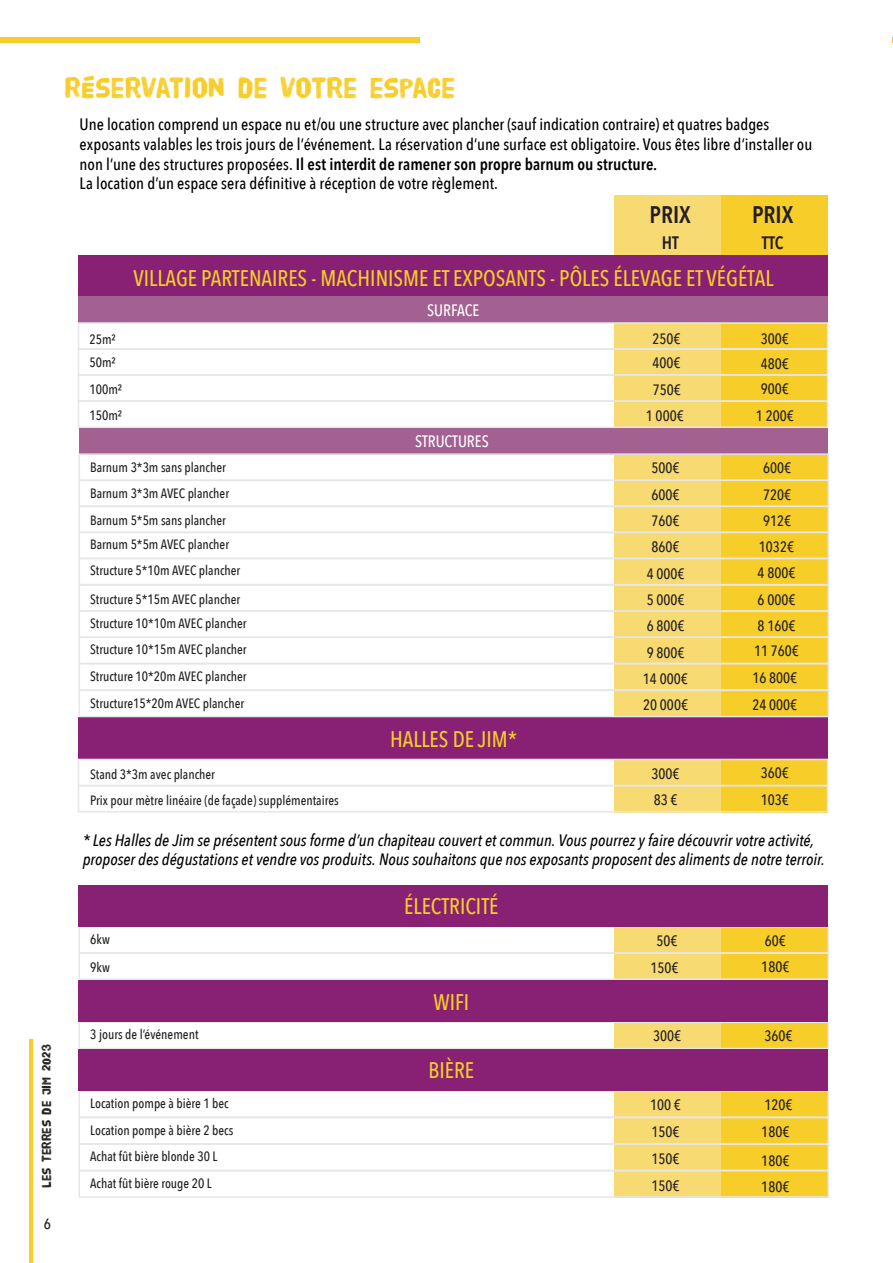
<style>
.page{position:relative;width:893px;height:1263px;background:#fff}
.page>*{position:absolute;margin:0;border:0;box-sizing:border-box;transform-origin:0 0}
.t1{font:30px "HVD Poster";letter-spacing:-.015em;color:#f6cd29}
.t2{font:600 24px "Avenir Next Condensed";color:#231f20}
.t3{font:500 22.5px "Avenir Next Condensed";color:#f6cd29}
.t4{font:600 18px "Avenir Next Condensed";color:#231f20}
.t5{font:500 16.5px/19.8px "Avenir Next Condensed";color:#000001}
.t6{font:italic 500 16.5px/19.8px "Avenir Next Condensed";color:#000001}
.t7{font:500 16.5px "Avenir Next Condensed";color:#fff}
.t8{font:500 15px/26.4px "Avenir Next Condensed";color:#231f20;text-align:center}
.t9{font:500 13.5px/23.7px "Avenir Next Condensed";color:#231f20}
.t10{font:13.5px "HVD Poster";color:#231f20}
.s1{font-weight:600}
</style>
<div class="page">
<div style="left:721px;top:195px;width:107px;height:617px;background:#f6cd29"></div>
<div style="left:721px;top:891px;width:107px;height:307px;background:#f6cd29"></div>
<div style="left:614px;top:195px;width:107px;height:617px;background:#f8da72"></div>
<div style="left:614px;top:891px;width:107px;height:307px;background:#f8da72"></div>
<div style="left:78px;top:256px;width:750px;height:41px;background:#882173"></div>
<div style="left:78px;top:717px;width:750px;height:41px;background:#882173"></div>
<div style="left:78px;top:296px;width:750px;height:26px;background:#a36192"></div>
<div style="left:79px;top:428px;width:749px;height:26px;background:#a36192"></div>
<div style="left:0;top:37px;width:419px;height:6px;background:#f6cd29"></div>
<hr style="left:30px;top:1040px;width:3px;height:223px;background:#f6cd29">
<div style="left:78px;top:322px;width:750px;height:28px;border:2px solid #e6e7e9"></div>
<div style="left:78px;top:926px;width:751px;height:28px;border:2px solid #e6e7e9"></div>
<div style="left:78px;top:1022px;width:751px;height:27px;border:2px solid #e6e7e9"></div>
<div style="left:78px;top:1090px;width:751px;height:28px;border:2px solid #e6e7e9"></div>
<div style="left:78px;top:1143px;width:751px;height:28px;border:2px solid #e6e7e9"></div>
<div style="left:78px;top:1117px;width:751px;height:27px;border:2px solid #e6e7e9"></div>
<div style="left:78px;top:1170px;width:751px;height:28px;border:2px solid #e6e7e9"></div>
<div style="left:78px;top:759px;width:750px;height:27px;border:2px solid #e6e7e9"></div>
<div style="left:79px;top:505px;width:750px;height:28px;border:2px solid #e6e7e9"></div>
<div style="left:79px;top:453px;width:750px;height:28px;border:2px solid #e6e7e9"></div>
<div style="left:79px;top:663px;width:750px;height:28px;border:2px solid #e6e7e9"></div>
<div style="left:78px;top:374px;width:750px;height:28px;border:2px solid #e6e7e9"></div>
<div style="left:78px;top:952px;width:751px;height:28px;border:2px solid #e6e7e9"></div>
<div style="left:78px;top:785px;width:750px;height:27px;border:2px solid #e6e7e9"></div>
<div style="left:79px;top:532px;width:750px;height:27px;border:2px solid #e6e7e9"></div>
<div style="left:79px;top:479px;width:750px;height:28px;border:2px solid #e6e7e9"></div>
<div style="left:78px;top:400px;width:750px;height:28px;border:2px solid #e6e7e9"></div>
<div style="left:79px;top:558px;width:750px;height:27px;border:2px solid #e6e7e9"></div>
<div style="left:79px;top:584px;width:750px;height:28px;border:2px solid #e6e7e9"></div>
<div style="left:79px;top:610px;width:750px;height:28px;border:2px solid #e6e7e9"></div>
<div style="left:79px;top:636px;width:750px;height:28px;border:2px solid #e6e7e9"></div>
<div style="left:79px;top:690px;width:750px;height:27px;border:2px solid #e6e7e9"></div>
<div style="left:78px;top:885px;width:750px;height:41px;background:#882173"></div>
<div style="left:78px;top:980px;width:750px;height:42px;background:#882173"></div>
<div style="left:78px;top:1049px;width:750px;height:41px;background:#882173"></div>
<p class="t10" style="left:40px;top:1188px;width:145px;rotate:-90deg">LES TERRES DE JIM 2023</p>
<p class="t8" style="left:44px;top:1210px;width:9px">6</p>
<h1 class="t1" style="left:64px;top:74px;width:393px">RÉSERVATION DE VOTRE ESPACE</h1>
<p class="t5" style="left:80px;top:114px;width:734px">Une location comprend un espace nu et/ou une structure avec plancher (sauf indication contraire) et quatres badges exposants valables les trois jours de l’événement. La réservation d’une surface est obligatoire. Vous êtes libre d’installer ou non l’une des structures proposées. <span class="s1">Il est interdit de ramener son propre barnum ou structure.<br></span>La location d’un espace sera définitive à réception de votre règlement.</p>
<h2 class="t2" style="left:650px;top:200px;width:43px">PRIX</h2>
<h3 class="t4" style="left:662px;top:232px;width:19px">HT</h3>
<h2 class="t2" style="left:752px;top:200px;width:43px">PRIX</h2>
<h3 class="t4" style="left:762px;top:232px;width:23px">TTC</h3>
<h3 class="t3" style="left:133px;top:264px;width:642px">VILLAGE PARTENAIRES - MACHINISME ET EXPOSANTS - PÔLES ÉLEVAGE ET VÉGÉTAL</h3>
<p class="t9" style="left:89px;top:328px;width:28px">25m²</p>
<p class="t9" style="left:89px;top:350px;width:28px">50m²</p>
<p class="t9" style="left:89px;top:376px;width:34px;line-height:26.1px">100m²<br>150m²</p>
<p class="t9" style="left:90px;top:455px;width:137px">Barnum 3*3m sans plancher</p>
<p class="t9" style="left:90px;top:481px;width:140px">Barnum 3*3m AVEC plancher</p>
<p class="t9" style="left:90px;top:509px;width:140px">Barnum 5*5m sans plancher<br>Barnum 5*5m AVEC plancher</p>
<p class="t9" style="left:90px;top:559px;width:152px">Structure 5*10m AVEC plancher</p>
<p class="t9" style="left:90px;top:587px;width:158px">Structure 5*15m AVEC plancher<br>Structure 10*10m AVEC plancher</p>
<p class="t9" style="left:90px;top:637px;width:158px">Structure 10*15m AVEC plancher</p>
<p class="t9" style="left:90px;top:664px;width:158px">Structure 10*20m AVEC plancher</p>
<p class="t9" style="left:90px;top:691px;width:155px">Structure15*20m AVEC plancher</p>
<p class="t9" style="left:90px;top:762px;width:126px">Stand 3*3m avec plancher</p>
<p class="t9" style="left:90px;top:788px;width:250px">Prix pour mètre linéaire (de façade) supplémentaires</p>
<p class="t7" style="left:427px;top:300px;width:54px">SURFACE</p>
<p class="t7" style="left:415px;top:432px;width:75px">STRUCTURES</p>
<h3 class="t3" style="left:390px;top:725px;width:129px">HALLES DE JIM*</h3>
<p class="t8" style="left:652px;top:325px;width:30px">250€</p>
<p class="t8" style="left:652px;top:350px;width:30px">400€</p>
<p class="t8" style="left:646px;top:376px;width:39px">750€<br>1 000€</p>
<p class="t8" style="left:761px;top:325px;width:30px">300€</p>
<p class="t8" style="left:756px;top:376px;width:39px;line-height:26.8px">900€<br>1 200€</p>
<p class="t8" style="left:761px;top:350px;width:30px">480€</p>
<p class="t8" style="left:651px;top:454px;width:30px;line-height:27.3px;text-align:left">500€<br>600€</p>
<p class="t8" style="left:643px;top:507px;width:47px">760€<br>860€<br>4 000€<br>5 000€<br>6 800€<br>9 800€<br>14 000€<br>20 000€</p>
<p class="t8" style="left:758px;top:454px;width:39px">600€<br>720€<br>912€<br>1032€<br>4 800€<br>6 000€</p>
<p class="t8" style="left:752px;top:612px;width:48px">8 160€<br>11 760€<br>16 800€<br>24 000€</p>
<p class="t8" style="left:651px;top:760px;width:30px;text-align:left">300€<br>83 €</p>
<p class="t8" style="left:761px;top:759px;width:30px;line-height:27.2px;text-align:left">360€<br>103€</p>
<p class="t6" style="left:83px;top:830px;width:744px">* Les Halles de Jim se présentent sous forme d’un chapiteau couvert et commun. Vous pourrez y faire découvrir votre activité, proposer des dégustations et vendre vos produits. Nous souhaitons que nos exposants proposent des aliments de notre terroir.</p>
<h3 class="t3" style="left:404px;top:892px;width:96px">ÉLECTRICITÉ</h3>
<p class="t9" style="left:90px;top:927px;width:21px">6kw</p>
<p class="t8" style="left:765px;top:927px;width:23px">60€</p>
<p class="t8" style="left:656px;top:927px;width:23px">50€</p>
<p class="t9" style="left:90px;top:955px;width:21px">9kw</p>
<p class="t8" style="left:650px;top:954px;width:30px">150€</p>
<p class="t8" style="left:761px;top:953px;width:30px">180€</p>
<h3 class="t3" style="left:433px;top:988px;width:37px">WIFI</h3>
<p class="t9" style="left:90px;top:1023px;width:110px">3 jours de l’événement</p>
<p class="t8" style="left:653px;top:1022px;width:30px">300€</p>
<p class="t8" style="left:764px;top:1022px;width:30px">360€</p>
<h3 class="t3" style="left:429px;top:1057px;width:47px">BIÈRE</h3>
<p class="t9" style="left:90px;top:1091px;width:140px">Location pompe à bière 1 bec</p>
<p class="t9" style="left:90px;top:1144px;width:129px">Achat fût bière blonde 30 L</p>
<p class="t9" style="left:90px;top:1118px;width:145px">Location pompe à bière 2 becs</p>
<p class="t9" style="left:90px;top:1171px;width:123px">Achat fût bière rouge 20 L</p>
<p class="t8" style="left:650px;top:1091px;width:32px">100 €</p>
<p class="t8" style="left:764px;top:1091px;width:30px">120€</p>
<p class="t8" style="left:652px;top:1118px;width:30px;line-height:27.2px;text-align:justify">150€ 150€ 150€</p>
<p class="t8" style="left:761px;top:1117px;width:30px;line-height:29.1px;text-align:left">180€<br>180€</p>
<p class="t8" style="left:761px;top:1174px;width:30px">180€</p>
</div>
